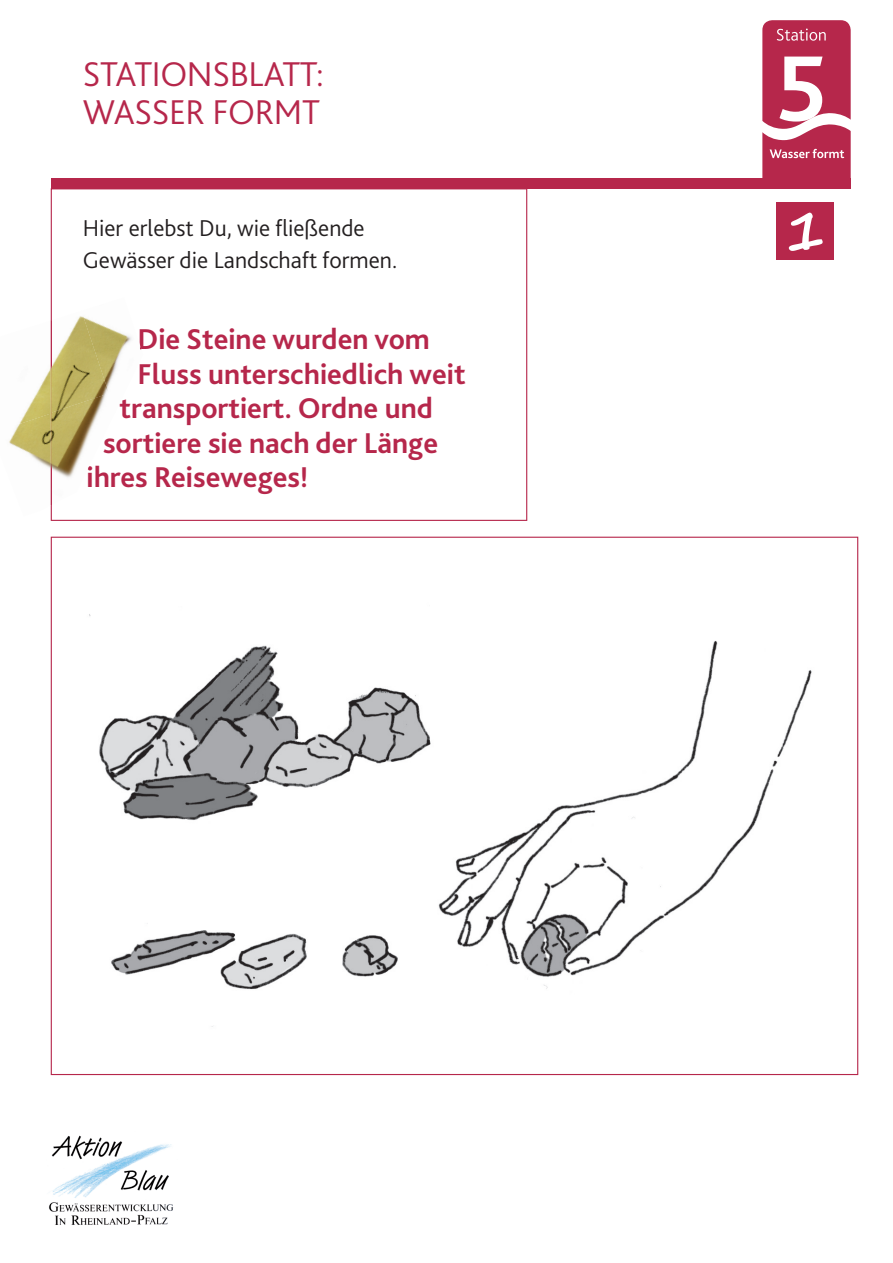
<style>
.page{position:relative;width:893px;height:1263px;background:#fff}
.page>*{position:absolute;margin:0;border:0;box-sizing:border-box;transform-origin:0 0}
.t1{font:300 36px/37.5px "Bliss 2";letter-spacing:-.01em;color:#b6274b}
.t2{font:700 30px "Bliss 2";color:#b6274b}
.t3{font:300 24px/31.5px "Bliss 2";color:#231f20}
</style>
<div class="page">
<svg style="left:51px;top:189px;width:476px;height:332px"></svg>
<div style="left:51px;top:179px;width:800px;height:10px;background:#b6274b"></div>
<svg style="left:762px;top:20px;width:89px;height:159px"></svg>
<img style="left:49px;top:1135px;width:124px;height:90px">
<img style="left:25px;top:321px;width:26px;height:92px">
<img style="left:9px;top:413px;width:42px;height:103px">
<img style="left:52px;top:311px;width:29px;height:82px">
<img style="left:81px;top:297px;width:62px;height:115px">
<img style="left:52px;top:393px;width:63px;height:112px">
<img style="left:51px;top:320px;width:1px;height:91px">
<img style="left:51px;top:411px;width:1px;height:94px">
<svg style="left:120px;top:397px;width:3px;height:5px"></svg>
<div style="left:776px;top:202px;width:57px;height:57px;background:#b6274b"></div>
<svg style="left:789px;top:213px;width:34px;height:38px"></svg>
<img style="left:89px;top:614px;width:723px;height:413px">
<p class="t1" style="left:83px;top:55px;width:243px">STATIONSBLATT:<br>WASSER FORMT</p>
<p class="t3" style="left:83px;top:212px;width:316px">Hier erlebst Du, wie fließende<br>Gewässer die Landschaft formen.</p>
<p class="t2" style="left:138px;top:321px;width:294px">Die Steine wurden vom</p>
<p class="t2" style="left:138px;top:355px;width:330px">Fluss unterschiedlich weit</p>
<p class="t2" style="left:120px;top:390px;width:315px">transportiert. Ordne und</p>
<p class="t2" style="left:103px;top:424px;width:337px">sortiere sie nach der Länge</p>
<p class="t2" style="left:87px;top:459px;width:223px">ihres Reiseweges!</p>
</div>
